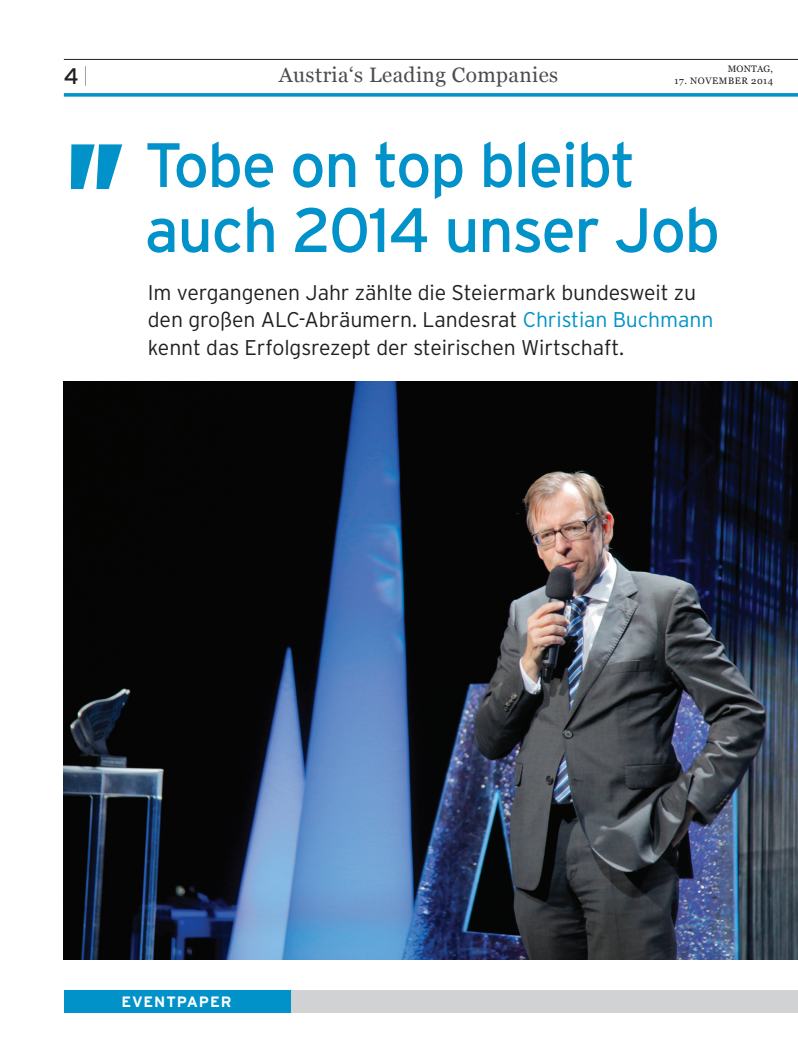
<style>
.page{position:relative;width:798px;height:1063px;background:#fff}
.page>*{position:absolute;margin:0;border:0;box-sizing:border-box;transform-origin:0 0}
.t1{font:62.5px/65px "Interstate";letter-spacing:-.025em;color:#0092c8}
.t2{font:22.5px "Interstate";color:#231f20}
.t3{font:300 21.25px/27.5px "Interstate";letter-spacing:-.005em;color:#231f20}
.t4{font:20.88px "Georgia";letter-spacing:.02em;color:#4b4c4d}
.t5{font:700 15px "Interstate";letter-spacing:.06em;color:#fff}
.t6{font:9.38px "Georgia";letter-spacing:.055em;color:#231f20}
.s1{font-weight:300;font-size:19.75px}
.s2{color:#0092c8}
</style>
<div class="page">
<hr style="left:64px;top:59px;width:733px;height:1px;background:#231f20">
<svg style="left:64px;top:93px;width:733px;height:4px;background:#1d9ece"></svg>
<img style="left:64px;top:382px;width:733px;height:577px">
<svg style="left:71px;top:144px;width:51px;height:45px"></svg>
<div style="left:238px;top:991px;width:559px;height:22px;background:#d1d2d4"></div>
<div style="left:64px;top:991px;width:227px;height:22px;background:#0092c8"></div>
<p class="t6" style="left:727px;top:63px;width:47px">montag,</p>
<p class="t4" style="left:278px;top:63px;width:281px">Austria‘s Leading Companies</p>
<p class="t2" style="left:64px;top:64px;width:24px">4 <span class="s1">|</span></p>
<p class="t6" style="left:674px;top:76px;width:100px">17. november 2014</p>
<h1 class="t1" style="left:144px;top:132px;width:577px">Tobe on top bleibt auch 2014 unser Job</h1>
<p class="t3" style="left:148px;top:279px;width:567px">Im vergangenen Jahr zählte die Steiermark bundesweit zu den großen ALC-Abräumern. Landesrat <span class="s2">Christian Buchmann </span>kennt das Erfolgsrezept der steirischen Wirtschaft.</p>
<p class="t5" style="left:121px;top:993px;width:111px">EVENTPAPER</p>
</div>
